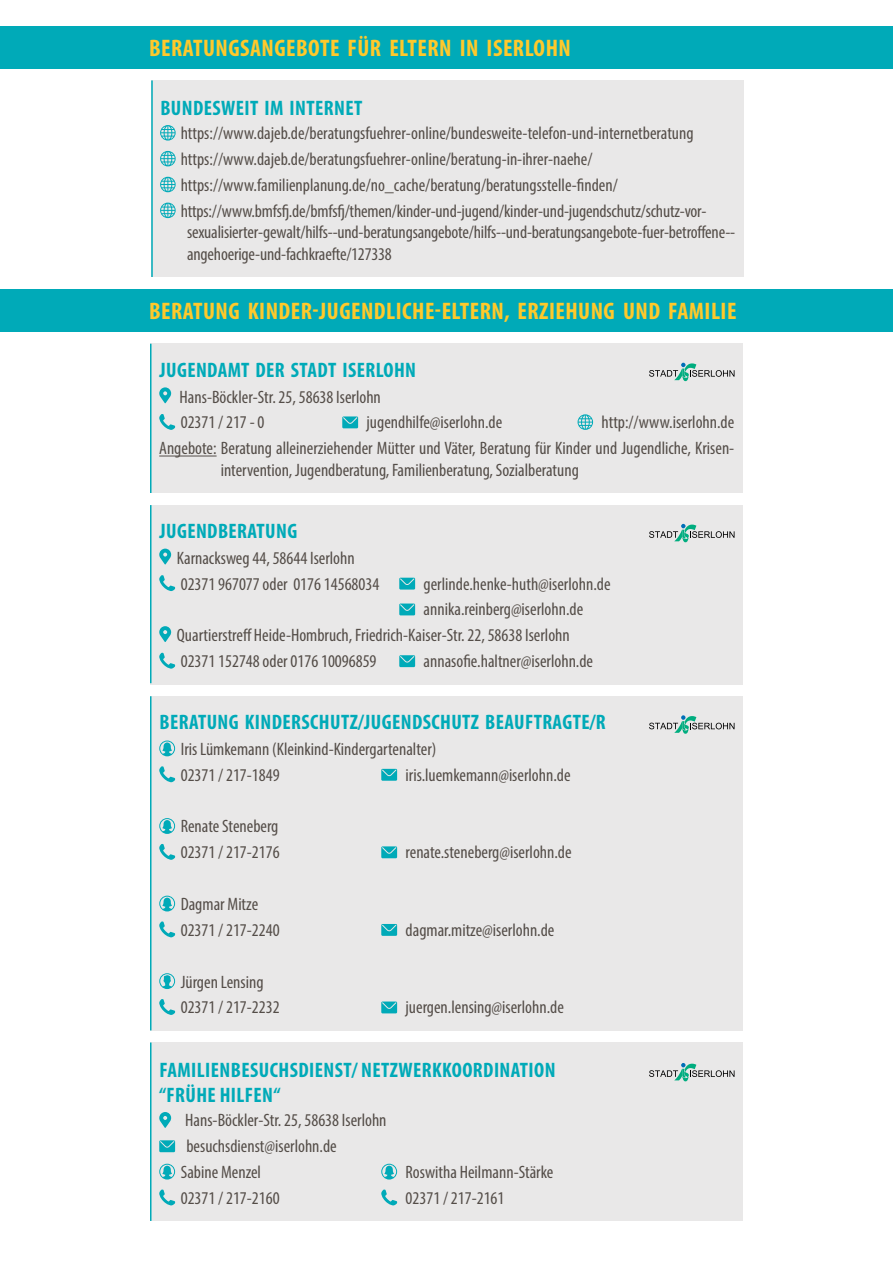
<style>
.page{position:relative;width:893px;height:1263px;background:#fff}
.page>*{position:absolute;margin:0;border:0;box-sizing:border-box;transform-origin:0 0}
.t1{font:700 condensed 24px "Myriad Pro";letter-spacing:.02em;color:#ffc92b}
.t2{font:700 condensed 21px/25.2px "Myriad Pro";letter-spacing:.02em;color:#00aab8}
.t3{font:condensed 18px/25.8px "Myriad Pro";color:#544d48}
</style>
<div class="page">
<div style="left:0;top:26px;width:893px;height:42px;background:#00aab8"></div>
<div style="left:152px;top:80px;width:592px;height:197px;background:#e7e6e6"></div>
<svg style="left:160px;top:125px;width:16px;height:16px"></svg>
<svg style="left:160px;top:151px;width:16px;height:15px"></svg>
<svg style="left:160px;top:177px;width:16px;height:15px"></svg>
<svg style="left:160px;top:203px;width:16px;height:15px"></svg>
<hr style="left:151px;top:80px;width:2px;height:197px;background:#00aab8">
<div style="left:0;top:289px;width:893px;height:43px;background:#00aab8"></div>
<div style="left:151px;top:344px;width:592px;height:149px;background:#e7e6e6"></div>
<hr style="left:159px;top:456px;width:58px;height:1px;background:#544d48">
<svg style="left:159px;top:387px;width:12px;height:16px"></svg>
<svg style="left:159px;top:414px;width:16px;height:16px"></svg>
<svg style="left:342px;top:416px;width:16px;height:12px"></svg>
<svg style="left:578px;top:414px;width:15px;height:16px"></svg>
<hr style="left:150px;top:344px;width:2px;height:149px;background:#00aab8">
<svg style="left:649px;top:363px;width:85px;height:18px"></svg>
<div style="left:151px;top:505px;width:592px;height:179px;background:#e7e6e6"></div>
<svg style="left:159px;top:549px;width:12px;height:15px"></svg>
<svg style="left:159px;top:575px;width:16px;height:16px"></svg>
<svg style="left:399px;top:578px;width:16px;height:11px"></svg>
<svg style="left:399px;top:603px;width:16px;height:12px"></svg>
<svg style="left:159px;top:626px;width:12px;height:16px"></svg>
<svg style="left:159px;top:653px;width:16px;height:16px"></svg>
<svg style="left:399px;top:655px;width:16px;height:12px"></svg>
<hr style="left:150px;top:505px;width:2px;height:178px;background:#00aab8">
<svg style="left:649px;top:524px;width:85px;height:18px"></svg>
<div style="left:151px;top:696px;width:592px;height:334px;background:#e7e6e6"></div>
<svg style="left:159px;top:740px;width:16px;height:16px"></svg>
<svg style="left:159px;top:766px;width:16px;height:16px"></svg>
<svg style="left:381px;top:769px;width:16px;height:12px"></svg>
<svg style="left:159px;top:818px;width:16px;height:16px"></svg>
<svg style="left:159px;top:844px;width:16px;height:16px"></svg>
<svg style="left:381px;top:846px;width:16px;height:12px"></svg>
<svg style="left:159px;top:896px;width:16px;height:15px"></svg>
<svg style="left:159px;top:921px;width:16px;height:16px"></svg>
<svg style="left:381px;top:924px;width:16px;height:12px"></svg>
<svg style="left:159px;top:973px;width:16px;height:16px"></svg>
<svg style="left:159px;top:999px;width:16px;height:16px"></svg>
<svg style="left:381px;top:1001px;width:16px;height:12px"></svg>
<hr style="left:150px;top:696px;width:2px;height:334px;background:#00aab8">
<svg style="left:649px;top:715px;width:85px;height:19px"></svg>
<div style="left:151px;top:1042px;width:592px;height:179px;background:#e7e6e6"></div>
<svg style="left:159px;top:1112px;width:12px;height:16px"></svg>
<svg style="left:159px;top:1140px;width:16px;height:12px"></svg>
<svg style="left:159px;top:1164px;width:16px;height:15px"></svg>
<svg style="left:381px;top:1164px;width:16px;height:15px"></svg>
<svg style="left:159px;top:1189px;width:16px;height:16px"></svg>
<svg style="left:381px;top:1189px;width:16px;height:16px"></svg>
<hr style="left:150px;top:1042px;width:2px;height:179px;background:#00aab8">
<svg style="left:649px;top:1063px;width:85px;height:18px"></svg>
<h1 class="t1" style="left:149px;top:33px;width:423px">BERATUNGSANGEBOTE FÜR ELTERN IN ISERLOHN</h1>
<p class="t2" style="left:160px;top:95px;width:203px">BUNDESWEIT IM INTERNET</p>
<p class="t3" style="left:181px;top:120px;width:527px">https://www.dajeb.de/beratungsfuehrer-online/bundesweite-telefon-und-internetberatung https://www.dajeb.de/beratungsfuehrer-online/beratung-in-ihrer-naehe/ https://www.familienplanung.de/no_cache/beratung/beratungsstelle-finden/ https://www.bmfsfj.de/bmfsfj/themen/kinder-und-jugend/kinder-und-jugendschutz/schutz-vor-</p>
<p class="t3" style="left:187px;top:221px;width:550px;line-height:21.6px">sexualisierter-gewalt/hilfs--und-beratungsangebote/hilfs--und-beratungsangebote-fuer-betroffene-- angehoerige-und-fachkraefte/127338</p>
<h1 class="t1" style="left:149px;top:296px;width:589px">BERATUNG KINDER-JUGENDLICHE-ELTERN, ERZIEHUNG UND FAMILIE</h1>
<p class="t2" style="left:159px;top:357px;width:258px">JUGENDAMT DER STADT ISERLOHN</p>
<p class="t3" style="left:180px;top:383px;width:203px">Hans-Böckler-Str. 25, 58638 Iserlohn<br>02371 / 217 - 0</p>
<p class="t3" style="left:367px;top:409px;width:137px">jugendhilfe@iserlohn.de</p>
<p class="t3" style="left:159px;top:409px;width:577px;text-align:right">http://www.iserlohn.de<br>Angebote: Beratung alleinerziehender Mütter und Väter, Beratung für Kinder und Jugendliche, Krisen-</p>
<p class="t3" style="left:221px;top:457px;width:360px">intervention, Jugendberatung, Familienberatung, Sozialberatung</p>
<p class="t2" style="left:159px;top:518px;width:139px">JUGENDBERATUNG</p>
<p class="t3" style="left:177px;top:545px;width:204px">Karnacksweg 44, 58644 Iserlohn<br>02371 967077 oder 0176 14568034</p>
<p class="t3" style="left:424px;top:570px;width:188px">gerlinde.henke-huth@iserlohn.de</p>
<p class="t3" style="left:424px;top:596px;width:161px">annika.reinberg@iserlohn.de</p>
<p class="t3" style="left:177px;top:622px;width:395px">Quartierstreff Heide-Hombruch, Friedrich-Kaiser-Str. 22, 58638 Iserlohn</p>
<p class="t3" style="left:181px;top:648px;width:197px">02371 152748 oder 0176 10096859</p>
<p class="t3" style="left:424px;top:648px;width:171px">annasofie.haltner@iserlohn.de</p>
<p class="t2" style="left:159px;top:709px;width:448px">BERATUNG KINDERSCHUTZ/JUGENDSCHUTZ BEAUFTRAGTE/R</p>
<p class="t3" style="left:181px;top:736px;width:257px">Iris Lümkemann (Kleinkind-Kindergartenalter)<br>02371 / 217-1849</p>
<p class="t3" style="left:406px;top:762px;width:167px">iris.luemkemann@iserlohn.de</p>
<p class="t3" style="left:181px;top:813px;width:100px">Renate Steneberg<br>02371 / 217-2176</p>
<p class="t3" style="left:181px;top:891px;width:100px">Dagmar Mitze<br>02371 / 217-2240</p>
<p class="t3" style="left:181px;top:968px;width:100px">Jürgen Lensing<br>02371 / 217-2232</p>
<p class="t3" style="left:406px;top:839px;width:168px">renate.steneberg@iserlohn.de</p>
<p class="t3" style="left:406px;top:917px;width:150px">dagmar.mitze@iserlohn.de</p>
<p class="t3" style="left:406px;top:994px;width:160px">juergen.lensing@iserlohn.de</p>
<p class="t2" style="left:159px;top:1057px;width:398px">FAMILIENBESUCHSDIENST/ NETZWERKKOORDINATION “FRÜHE HILFEN“</p>
<p class="t3" style="left:185px;top:1107px;width:203px">Hans-Böckler-Str. 25, 58638 Iserlohn</p>
<p class="t3" style="left:186px;top:1133px;width:152px">besuchsdienst@iserlohn.de</p>
<p class="t3" style="left:181px;top:1159px;width:82px">Sabine Menzel</p>
<p class="t3" style="left:406px;top:1159px;width:149px">Roswitha Heilmann-Stärke</p>
<p class="t3" style="left:181px;top:1185px;width:100px">02371 / 217-2160</p>
<p class="t3" style="left:406px;top:1185px;width:100px">02371 / 217-2161</p>
</div>
